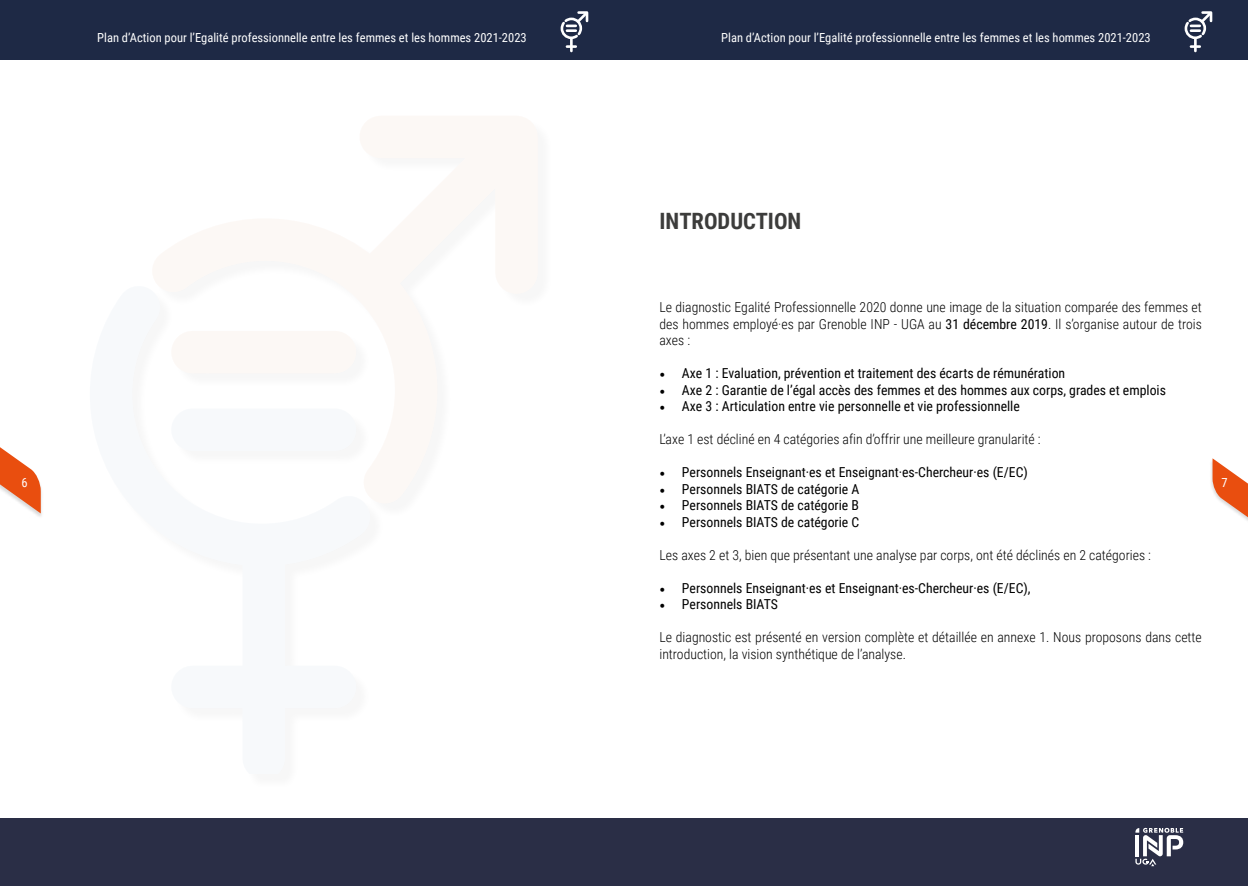
<style>
.page{position:relative;width:1248px;height:886px;background:#fff}
.page>*{position:absolute;margin:0;border:0;box-sizing:border-box;transform-origin:0 0}
.t1{font:700 22.5px "Roboto Condensed";color:#3c3c3b}
.t2{font:300 13.75px/16.5px "Roboto Condensed";color:#000;text-align:justify}
.t3{font:13.75px "Roboto Condensed";color:#000}
.t4{font:12.5px "Roboto Condensed";color:#fff}
.s1{font-weight:400}
.s2{font-family:"Minion Pro";font-size:15px}
</style>
<div class="page">
<div style="left:0;top:274px;width:43px;height:245px;background:#000;opacity:.15"></div>
<svg style="left:0;top:274px;width:41px;height:239px"></svg>
<div style="left:624px;top:819px;width:623px;height:67px;background:#2a2e46"></div>
<div style="left:624px;top:0;width:623px;height:59px;background:#1e2945"></div>
<div style="left:0;top:0;width:624px;height:59px;background:#1e2945"></div>
<div style="left:0;top:819px;width:624px;height:67px;background:#2a2e46"></div>
<svg style="left:1135px;top:828px;width:48px;height:38px"></svg>
<svg style="left:560px;top:11px;width:28px;height:40px"></svg>
<svg style="left:1184px;top:11px;width:28px;height:40px"></svg>
<svg style="left:1212px;top:458px;width:35px;height:62px"></svg>
<div style="left:242px;top:556px;width:43px;height:202px;background:#f7f9fb"></div>
<div style="left:192px;top:666px;width:143px;height:42px;background:#f7f9fb"></div>
<p class="t4" style="left:97px;top:29px;width:431px">Plan d’Action pour l’Egalité professionnelle entre les femmes et les hommes 2021-2023</p>
<p class="t4" style="left:721px;top:29px;width:431px">Plan d’Action pour l’Egalité professionnelle entre les femmes et les hommes 2021-2023</p>
<h1 class="t1" style="left:659px;top:206px;width:143px">INTRODUCTION</h1>
<p class="t2" style="left:659px;top:298px;width:544px">Le diagnostic Egalité Professionnelle 2020 donne une image de la situation comparée des femmes et des hommes employé·es par Grenoble INP - UGA au <span class="s1">31 décembre 2019</span>. Il s’organise autour de trois axes :</p>
<p class="t3" style="left:659px;top:363px;width:407px"><span class="s2">•</span> Axe 1 : Evaluation, prévention et traitement des écarts de rémunération</p>
<p class="t3" style="left:659px;top:380px;width:508px"><span class="s2">•</span> Axe 2 : Garantie de l’égal accès des femmes et des hommes aux corps, grades et emplois</p>
<p class="t3" style="left:659px;top:396px;width:362px"><span class="s2">•</span> Axe 3 : Articulation entre vie personnelle et vie professionnelle</p>
<p class="t2" style="left:659px;top:430px;width:383px">L’axe 1 est décliné en 4 catégories afin d’offrir une meilleure granularité :</p>
<p class="t3" style="left:659px;top:462px;width:370px"><span class="s2">•</span> Personnels Enseignant·es et Enseignant·es-Chercheur·es (E/EC)</p>
<p class="t3" style="left:659px;top:479px;width:201px"><span class="s2">•</span> Personnels BIATS de catégorie A</p>
<p class="t3" style="left:659px;top:495px;width:201px"><span class="s2">•</span> Personnels BIATS de catégorie B</p>
<p class="t3" style="left:659px;top:512px;width:201px"><span class="s2">•</span> Personnels BIATS de catégorie C</p>
<p class="t2" style="left:659px;top:546px;width:493px">Les axes 2 et 3, bien que présentant une analyse par corps, ont été déclinés en 2 catégories :</p>
<p class="t3" style="left:659px;top:578px;width:372px"><span class="s2">•</span> Personnels Enseignant·es et Enseignant·es-Chercheur·es (E/EC),</p>
<p class="t3" style="left:659px;top:594px;width:120px"><span class="s2">•</span> Personnels BIATS</p>
<p class="t2" style="left:659px;top:628px;width:544px">Le diagnostic est présenté en version complète et détaillée en annexe 1. Nous proposons dans cette introduction, la vision synthétique de l’analyse.</p>
<p class="t4" style="left:22px;top:473px;width:8px">6</p>
<p class="t4" style="left:1221px;top:473px;width:8px">7</p>
</div>
